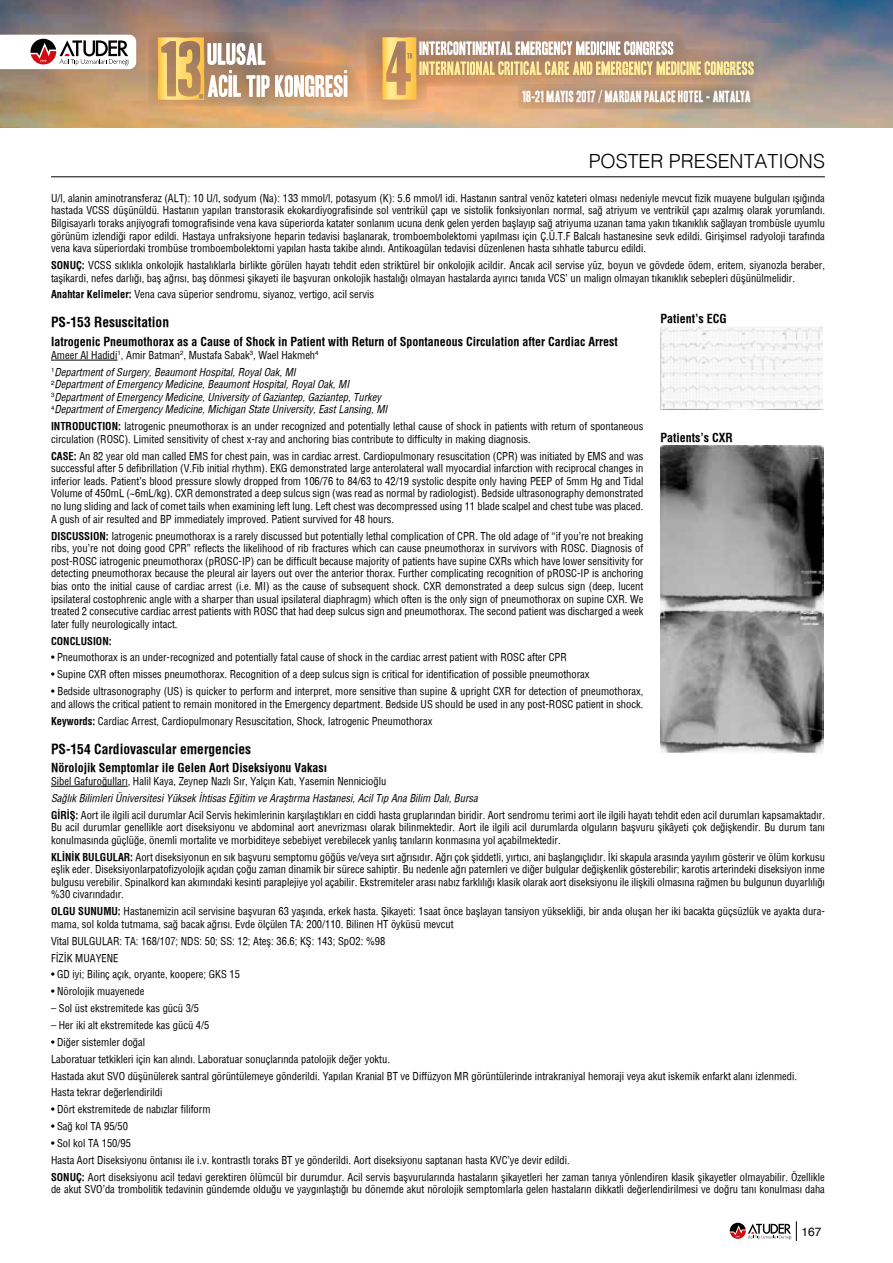
<style>
.page{position:relative;width:893px;height:1263px;background:#fff}
.page>*{position:absolute;margin:0;border:0;box-sizing:border-box;transform-origin:0 0}
.t1{font:300 19.5px "Helvetica";color:#000}
.t2{font:13.95px "Headline One HPLHS";letter-spacing:.01em;color:#fff}
.t3{font:700 13.5px "Helvetica Cond";color:#000}
.t4{font:700 12px "Helvetica Cond";color:#000}
.t5{font:12px "Helvetica";color:#000}
.t6{font:10.5px/12.6px "Helvetica Cond";color:#000}
.t7{font:italic 10.5px/12.6px "Helvetica Cond";color:#000}
.t8{font:700 10.5px "Helvetica Cond";color:#000}
.s1{font-weight:700}
.s2{font-style:italic}
</style>
<div class="page">
<hr style="left:51px;top:176px;width:774px;height:1px;background:#000">
<img style="left:0;top:0;width:893px;height:127px">
<svg style="left:0;top:35px;width:136px;height:34px"></svg>
<svg style="left:148px;top:28px;width:610px;height:85px;background:#caa682"></svg>
<svg style="left:518px;top:85px;width:235px;height:24px;background:#b39378"></svg>
<svg style="left:730px;top:1221px;width:67px;height:20px"></svg>
<hr style="left:51px;top:360px;width:67px;height:1px;background:#000">
<hr style="left:51px;top:786px;width:77px;height:1px;background:#000">
<img style="left:660px;top:326px;width:163px;height:84px">
<img style="left:660px;top:446px;width:164px;height:307px">
<h2 class="t2" style="left:522px;top:90px;width:230px">18-21 MAYIS 2017 / MARDAN PALACE HOTEL - ANTALYA</h2>
<h1 class="t1" style="left:589px;top:144px;width:238px">POSTER PRESENTATIONS</h1>
<p class="t6" style="left:51px;top:191px;width:775px;text-align:justify">U/l, alanin aminotransferaz (ALT): 10 U/l, sodyum (Na): 133 mmol/l, potasyum (K): 5.6 mmol/l idi. Hastanın santral venöz kateteri olması nedeniyle mevcut fizik muayene bulguları ışığında hastada VCSS düşünüldü. Hastanın yapılan transtorasik ekokardiyografisinde sol ventrikül çapı ve sistolik fonksiyonları normal, sağ atriyum ve ventrikül çapı azalmış olarak yorumlandı.<br>Bilgisayarlı toraks anjiyografi tomografisinde vena kava süperiorda katater sonlanım ucuna denk gelen yerden başlayıp sağ atriyuma uzanan tama yakın tıkanıklık sağlayan trombüsle uyumlu görünüm izlendiği rapor edildi. Hastaya unfraksiyone heparin tedavisi başlanarak, tromboembolektomi yapılması için Ç.Ü.T.F Balcalı hastanesine sevk edildi. Girişimsel radyoloji tarafında vena kava süperiordaki trombüse tromboembolektomi yapılan hasta takibe alındı. Antikoagülan tedavisi düzenlenen hasta sıhhatle taburcu edildi.</p>
<p class="t6" style="left:51px;top:259px;width:775px"><span class="s1">SONUÇ:</span> VCSS sıklıkla onkolojik hastalıklarla birlikte görülen hayatı tehdit eden striktürel bir onkolojik acildir. Ancak acil servise yüz, boyun ve gövdede ödem, eritem, siyanozla beraber, taşikardi, nefes darlığı, baş ağrısı, baş dönmesi şikayeti ile başvuran onkolojik hastalığı olmayan hastalarda ayırıcı tanıda VCS’ un malign olmayan tıkanıklık sebepleri düşünülmelidir.</p>
<p class="t6" style="left:51px;top:288px;width:325px"><span class="s1">Anahtar Kelimeler:</span> Vena cava süperior sendromu, siyanoz, vertigo, acil servis</p>
<p class="t3" style="left:51px;top:314px;width:120px">PS-153 Resuscitation</p>
<p class="t4" style="left:51px;top:334px;width:568px">Iatrogenic Pneumothorax as a Cause of Shock in Patient with Return of Spontaneous Circulation after Cardiac Arrest</p>
<p class="t6" style="left:51px;top:346px;width:269px;line-height:16.8px">Ameer Al Hadidi<sup>1</sup>, Amir Batman<sup>2</sup>, Mustafa Sabak<sup>3</sup>, Wael Hakmeh<sup>4<br>1</sup><span class="s2">Department of Surgery, Beaumont Hospital, Royal Oak, MI</span></p>
<p class="t7" style="left:51px;top:378px;width:338px"><sup>2</sup>Department of Emergency Medicine, Beaumont Hospital, Royal Oak, MI<br><sup>3</sup>Department of Emergency Medicine, University of Gaziantep, Gaziantep, Turkey<br><sup>4</sup>Department of Emergency Medicine, Michigan State University, East Lansing, MI</p>
<p class="t6" style="left:51px;top:420px;width:594px"><span class="s1">INTRODUCTION:</span> Iatrogenic pneumothorax is an under recognized and potentially lethal cause of shock in patients with return of spontaneous circulation (ROSC). Limited sensitivity of chest x-ray and anchoring bias contribute to difficulty in making diagnosis.</p>
<p class="t6" style="left:51px;top:449px;width:594px;text-align:justify"><span class="s1">CASE:</span> An 82 year old man called EMS for chest pain, was in cardiac arrest. Cardiopulmonary resuscitation (CPR) was initiated by EMS and was successful after 5 defibrillation (V.Fib initial rhythm). EKG demonstrated large anterolateral wall myocardial infarction with reciprocal changes in inferior leads. Patient’s blood pressure slowly dropped from 106/76 to 84/63 to 42/19 systolic despite only having PEEP of 5mm Hg and Tidal Volume of 450mL (~6mL/kg). CXR demonstrated a deep sulcus sign (was read as normal by radiologist). Bedside ultrasonography demonstrated no lung sliding and lack of comet tails when examining left lung. Left chest was decompressed using 11 blade scalpel and chest tube was placed.<br>A gush of air resulted and BP immediately improved. Patient survived for 48 hours.</p>
<p class="t6" style="left:51px;top:529px;width:594px;text-align:justify"><span class="s1">DISCUSSION:</span> Iatrogenic pneumothorax is a rarely discussed but potentially lethal complication of CPR. The old adage of “if you’re not breaking ribs, you’re not doing good CPR” reflects the likelihood of rib fractures which can cause pneumothorax in survivors with ROSC. Diagnosis of post-ROSC iatrogenic pneumothorax (pROSC-IP) can be difficult because majority of patients have supine CXRs which have lower sensitivity for detecting pneumothorax because the pleural air layers out over the anterior thorax. Further complicating recognition of pROSC-IP is anchoring bias onto the initial cause of cardiac arrest (i.e. MI) as the cause of subsequent shock. CXR demonstrated a deep sulcus sign (deep, lucent ipsilateral costophrenic angle with a sharper than usual ipsilateral diaphragm) which often is the only sign of pneumothorax on supine CXR. We treated 2 consecutive cardiac arrest patients with ROSC that had deep sulcus sign and pneumothorax. The second patient was discharged a week later fully neurologically intact.</p>
<p class="t8" style="left:51px;top:634px;width:62px">CONCLUSION:</p>
<p class="t6" style="left:51px;top:651px;width:517px">• Pneumothorax is an under-recognized and potentially fatal cause of shock in the cardiac arrest patient with ROSC after CPR</p>
<p class="t6" style="left:51px;top:668px;width:540px">• Supine CXR often misses pneumothorax. Recognition of a deep sulcus sign is critical for identification of possible pneumothorax</p>
<p class="t6" style="left:51px;top:685px;width:594px">• Bedside ultrasonography (US) is quicker to perform and interpret, more sensitive than supine &amp; upright CXR for detection of pneumothorax, and allows the critical patient to remain monitored in the Emergency department. Bedside US should be used in any post-ROSC patient in shock.</p>
<p class="t6" style="left:51px;top:714px;width:383px"><span class="s1">Keywords:</span> Cardiac Arrest, Cardiopulmonary Resuscitation, Shock, Iatrogenic Pneumothorax</p>
<p class="t3" style="left:51px;top:740px;width:202px">PS-154 Cardiovascular emergencies</p>
<p class="t4" style="left:51px;top:760px;width:277px">Nörolojik Semptomlar ile Gelen Aort Diseksiyonu Vakası</p>
<p class="t6" style="left:51px;top:774px;width:337px">Sibel Gafuroğulları, Halil Kaya, Zeynep Nazlı Sır, Yalçın Katı, Yasemin Nennicioğlu</p>
<p class="t6" style="left:51px;top:789px;width:775px;line-height:16.8px"><span class="s2">Sağlık Bilimleri Üniversitesi Yüksek İhtisas Eğitim ve Araştırma Hastanesi, Acil Tıp Ana Bilim Dalı, Bursa<br></span><span class="s1">GİRİŞ:</span> Aort ile ilgili acil durumlar Acil Servis hekimlerinin karşılaştıkları en ciddi hasta gruplarından biridir. Aort sendromu terimi aort ile ilgili hayatı tehdit eden acil durumları kapsamaktadır.</p>
<p class="t6" style="left:51px;top:821px;width:775px">Bu acil durumlar genellikle aort diseksiyonu ve abdominal aort anevrizması olarak bilinmektedir. Aort ile ilgili acil durumlarda olguların başvuru şikâyeti çok değişkendir. Bu durum tanı konulmasında güçlüğe, önemli mortalite ve morbiditeye sebebiyet verebilecek yanlış tanıların konmasına yol açabilmektedir.</p>
<p class="t6" style="left:51px;top:850px;width:775px;text-align:justify"><span class="s1">KLINIK BULGULAR:</span> Aort diseksiyonun en sık başvuru semptomu göğüs ve/veya sırt ağrısıdır. Ağrı çok şiddetli, yırtıcı, ani başlangıçlıdır. İki skapula arasında yayılım gösterir ve ölüm korkusu eşlik eder. Diseksiyonlarpatofizyolojik açıdan çoğu zaman dinamik bir sürece sahiptir. Bu nedenle ağrı paternleri ve diğer bulgular değişkenlik gösterebilir; karotis arterindeki diseksiyon inme bulgusu verebilir. Spinalkord kan akımındaki kesinti paraplejiye yol açabilir. Ekstremiteler arası nabız farklılığı klasik olarak aort diseksiyonu ile ilişkili olmasına rağmen bu bulgunun duyarlılığı %30 civarındadır.</p>
<p class="t6" style="left:51px;top:905px;width:775px"><span class="s1">OLGU SUNUMU:</span> Hastanemizin acil servisine başvuran 63 yaşında, erkek hasta. Şikayeti: 1saat önce başlayan tansiyon yüksekliği, bir anda oluşan her iki bacakta güçsüzlük ve ayakta dura&shy;mama, sol kolda tutmama, sağ bacak ağrısı. Evde ölçülen TA: 200/110. Bilinen HT öyküsü mevcut</p>
<p class="t6" style="left:51px;top:932px;width:336px;line-height:16.8px">Vital BULGULAR: TA: 168/107; NDS: 50; SS: 12; Ateş: 36.6; KŞ: 143; SpO2: %98<br>FİZİK MUAYENE</p>
<p class="t6" style="left:51px;top:968px;width:190px">• GD iyi; Bilinç açık, oryante, koopere; GKS 15</p>
<p class="t6" style="left:51px;top:985px;width:95px">• Nörolojik muayenede</p>
<p class="t6" style="left:51px;top:1002px;width:150px">– Sol üst ekstremitede kas gücü 3/5</p>
<p class="t6" style="left:51px;top:1019px;width:160px">– Her iki alt ekstremitede kas gücü 4/5</p>
<p class="t6" style="left:51px;top:1033px;width:748px;line-height:16.8px">• Diğer sistemler doğal<br>Laboratuar tetkikleri için kan alındı. Laboratuar sonuçlarında patolojik değer yoktu.<br>Hastada akut SVO düşünülerek santral görüntülemeye gönderildi. Yapılan Kranial BT ve Diffüzyon MR görüntülerinde intrakraniyal hemoraji veya akut iskemik enfarkt alanı izlenmedi.<br>Hasta tekrar değerlendirildi</p>
<p class="t6" style="left:51px;top:1103px;width:161px">• Dört ekstremitede de nabızlar filiform</p>
<p class="t6" style="left:51px;top:1120px;width:78px">• Sağ kol TA 95/50</p>
<p class="t6" style="left:51px;top:1134px;width:775px;line-height:16.8px">• Sol kol TA 150/95<br>Hasta Aort Diseksiyonu öntanısı ile i.v. kontrastlı toraks BT ye gönderildi. Aort diseksiyonu saptanan hasta KVC’ye devir edildi.<br><span class="s1">SONUÇ:</span> Aort diseksiyonu acil tedavi gerektiren ölümcül bir durumdur. Acil servis başvurularında hastaların şikayetleri her zaman tanıya yönlendiren klasik şikayetler olmayabilir. Özellikle</p>
<p class="t6" style="left:51px;top:1183px;width:775px">de akut SVO’da trombolitik tedavinin gündemde olduğu ve yaygınlaştığı bu dönemde akut nörolojik semptomlarla gelen hastaların dikkatli değerlendirilmesi ve doğru tanı konulması daha</p>
<p class="t4" style="left:660px;top:311px;width:68px">Patient’s ECG</p>
<p class="t4" style="left:660px;top:430px;width:74px">Patients’s CXR</p>
<p class="t5" style="left:801px;top:1222px;width:22px">167</p>
</div>
